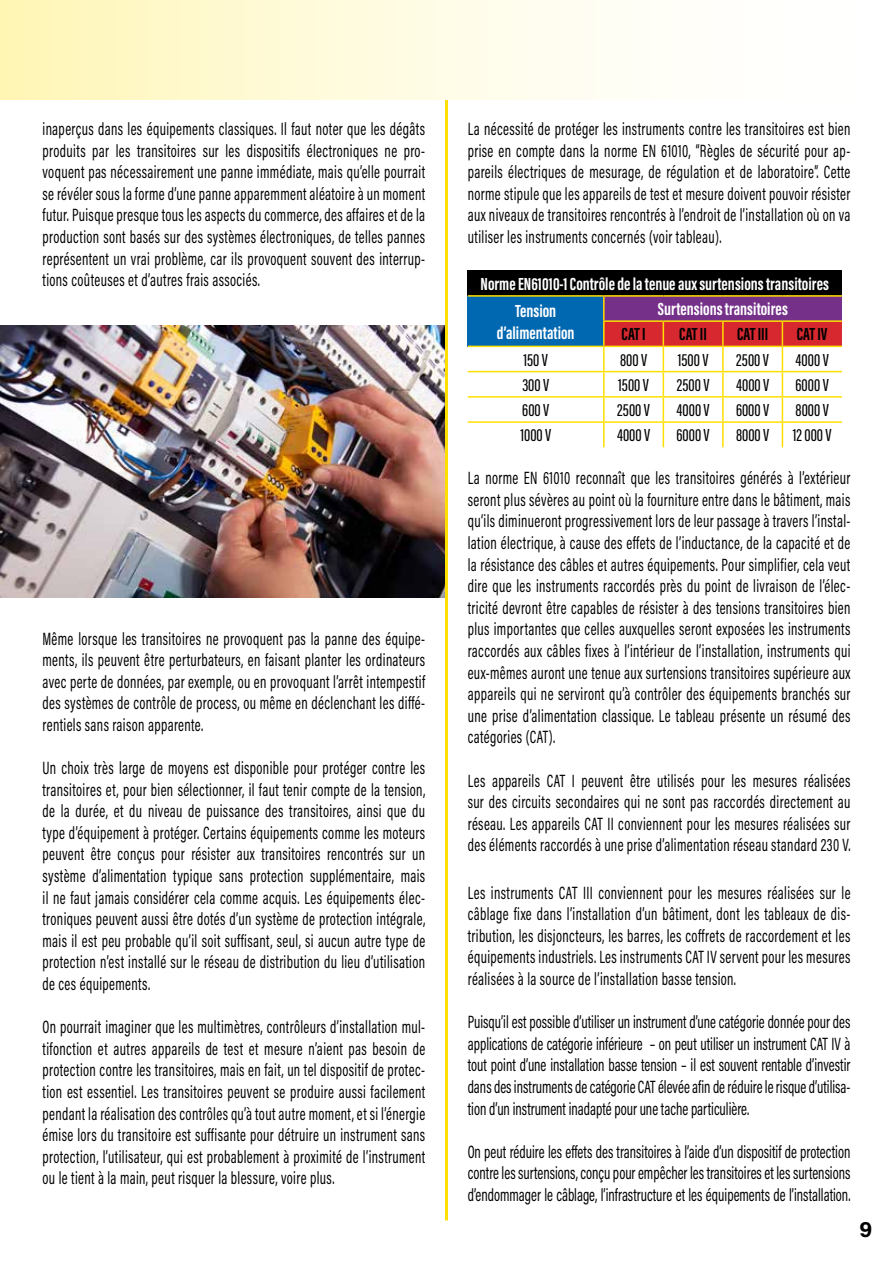
<style>
.page{position:relative;width:893px;height:1263px;background:#fff}
.page>*{position:absolute;margin:0;border:0;box-sizing:border-box;transform-origin:0 0}
.t1{font:700 22.5px "Acumin Pro";color:#000}
.t2{font:18px/21.6px "Acumin Pro Cond";letter-spacing:.025em;color:#000;text-align:justify;scale:.8 1}
.t3{font:700 18px/27px "Acumin Pro Extra Cond";color:#fff}
.t4{font:500 18px "Acumin Pro Extra Cond";color:#000}
.t5{font:700 18px "Acumin Pro Extra Cond";color:#000}
</style>
<div class="page">
<hr style="left:445px;top:99px;width:3px;height:1121px;background:#ffdf00">
<div style="left:0;top:0;width:893px;height:99px;background:linear-gradient(to right,#fff7bc,#fff)"></div>
<div style="left:468px;top:271px;width:374px;height:25px;background:#000"></div>
<div style="left:468px;top:296px;width:136px;height:50px;background:#0067b1"></div>
<div style="left:604px;top:296px;width:238px;height:25px;background:#753089"></div>
<hr style="left:468px;top:295px;width:136px;height:2px;background:#ffdf00">
<hr style="left:604px;top:295px;width:59px;height:2px;background:#ffdf00">
<hr style="left:603px;top:297px;width:2px;height:23px;background:#ffdf00">
<hr style="left:663px;top:295px;width:60px;height:2px;background:#ffdf00">
<hr style="left:723px;top:295px;width:59px;height:2px;background:#ffdf00">
<hr style="left:782px;top:295px;width:60px;height:2px;background:#ffdf00">
<hr style="left:603px;top:320px;width:60px;height:2px;background:#ffdf00">
<hr style="left:603px;top:322px;width:2px;height:24px;background:#ffdf00">
<hr style="left:663px;top:320px;width:60px;height:2px;background:#ffdf00">
<hr style="left:723px;top:320px;width:59px;height:2px;background:#ffdf00">
<hr style="left:782px;top:320px;width:60px;height:2px;background:#ffdf00">
<hr style="left:468px;top:346px;width:136px;height:1px;background:#ffdf00">
<hr style="left:603px;top:347px;width:2px;height:24px;background:#ffdf00">
<hr style="left:468px;top:371px;width:136px;height:1px;background:#ffdf00">
<hr style="left:603px;top:372px;width:2px;height:24px;background:#ffdf00">
<hr style="left:468px;top:396px;width:136px;height:2px;background:#ffdf00">
<hr style="left:603px;top:398px;width:2px;height:23px;background:#ffdf00">
<hr style="left:468px;top:421px;width:136px;height:2px;background:#ffdf00">
<hr style="left:603px;top:423px;width:2px;height:24px;background:#ffdf00">
<svg style="left:604px;top:321px;width:238px;height:126px"></svg>
<img style="left:0;top:326px;width:445px;height:272px">
<p class="t2" style="left:43px;top:118px;width:480px">inaperçus dans les équipements classiques. Il faut noter que les dégâts produits par les transitoires sur les dispositifs électroniques ne pro&shy;voquent pas nécessairement une panne immédiate, mais qu’elle pourrait se révéler sous la forme d’une panne apparemment aléatoire à un moment futur. Puisque presque tous les aspects du commerce, des affaires et de la production sont basés sur des systèmes électroniques, de telles pannes représentent un vrai problème, car ils provoquent souvent des interrup&shy;tions coûteuses et d’autres frais associés.</p>
<p class="t2" style="left:43px;top:627px;width:480px">Même lorsque les transitoires ne provoquent pas la panne des équipe&shy;ments, ils peuvent être perturbateurs, en faisant planter les ordinateurs avec perte de données, par exemple, ou en provoquant l’arrêt intempestif des systèmes de contrôle de process, ou même en déclenchant les diffé&shy;rentiels sans raison apparente.</p>
<p class="t2" style="left:43px;top:757px;width:480px">Un choix très large de moyens est disponible pour protéger contre les transitoires et, pour bien sélectionner, il faut tenir compte de la tension, de la durée, et du niveau de puissance des transitoires, ainsi que du type d’équipement à protéger. Certains équipements comme les moteurs peuvent être conçus pour résister aux transitoires rencontrés sur un système d’alimentation typique sans protection supplémentaire, mais il ne faut jamais considérer cela comme acquis. Les équipements élec&shy;troniques peuvent aussi être dotés d’un système de protection intégrale, mais il est peu probable qu’il soit suffisant, seul, si aucun autre type de protection n’est installé sur le réseau de distribution du lieu d’utilisation de ces équipements.</p>
<p class="t2" style="left:43px;top:1016px;width:480px">On pourrait imaginer que les multimètres, contrôleurs d’installation mul&shy;tifonction et autres appareils de test et mesure n’aient pas besoin de protection contre les transitoires, mais en fait, un tel dispositif de protec&shy;tion est essentiel. Les transitoires peuvent se produire aussi facilement pendant la réalisation des contrôles qu’à tout autre moment, et si l’énergie émise lors du transitoire est suffisante pour détruire un instrument sans protection, l’utilisateur, qui est probablement à proximité de l’instrument ou le tient à la main, peut risquer la blessure, voire plus.</p>
<p class="t2" style="left:468px;top:118px;width:480px">La nécessité de protéger les instruments contre les transitoires est bien prise en compte dans la norme EN 61010, “Règles de sécurité pour ap&shy;pareils électriques de mesurage, de régulation et de laboratoire”. Cette norme stipule que les appareils de test et mesure doivent pouvoir résister aux niveaux de transitoires rencontrés à l’endroit de l’installation où on va utiliser les instruments concernés (voir tableau).</p>
<p class="t3" style="left:515px;top:270px;width:315px;text-indent:-35px">Norme EN61010-1 Contrôle de la tenue aux surtensions transitoires<br>Tension</p>
<p class="t3" style="left:497px;top:319px;width:79px">d’alimentation</p>
<p class="t3" style="left:658px;top:295px;width:131px">Surtensions transitoires</p>
<p class="t5" style="left:621px;top:323px;width:26px">CAT I</p>
<p class="t5" style="left:679px;top:323px;width:29px">CAT II</p>
<p class="t5" style="left:737px;top:323px;width:33px">CAT III</p>
<p class="t5" style="left:797px;top:323px;width:32px">CAT IV</p>
<p class="t4" style="left:523px;top:349px;width:26px">150 V</p>
<p class="t4" style="left:620px;top:349px;width:29px">800 V</p>
<p class="t4" style="left:678px;top:349px;width:32px">1500 V</p>
<p class="t4" style="left:736px;top:349px;width:34px">2500 V</p>
<p class="t4" style="left:796px;top:349px;width:35px">4000 V</p>
<p class="t4" style="left:522px;top:374px;width:28px">300 V</p>
<p class="t4" style="left:618px;top:374px;width:32px">1500 V</p>
<p class="t4" style="left:677px;top:374px;width:34px">2500 V</p>
<p class="t4" style="left:736px;top:374px;width:35px">4000 V</p>
<p class="t4" style="left:796px;top:374px;width:35px">6000 V</p>
<p class="t4" style="left:522px;top:399px;width:28px">600 V</p>
<p class="t4" style="left:617px;top:399px;width:34px">2500 V</p>
<p class="t4" style="left:676px;top:399px;width:35px">4000 V</p>
<p class="t4" style="left:736px;top:399px;width:35px">6000 V</p>
<p class="t4" style="left:796px;top:399px;width:35px">8000 V</p>
<p class="t4" style="left:520px;top:424px;width:32px">1000 V</p>
<p class="t4" style="left:617px;top:424px;width:35px">4000 V</p>
<p class="t4" style="left:677px;top:424px;width:35px">6000 V</p>
<p class="t4" style="left:736px;top:424px;width:35px">8000 V</p>
<p class="t4" style="left:793px;top:424px;width:40px">12 000 V</p>
<p class="t2" style="left:468px;top:467px;width:480px">La norme EN 61010 reconnaît que les transitoires générés à l’extérieur seront plus sévères au point où la fourniture entre dans le bâtiment, mais qu‘ils diminueront progressivement lors de leur passage à travers l’instal&shy;lation électrique, à cause des effets de l’inductance, de la capacité et de la résistance des câbles et autres équipements. Pour simplifier, cela veut dire que les instruments raccordés près du point de livraison de l’élec&shy;tricité devront être capables de résister à des tensions transitoires bien plus importantes que celles auxquelles seront exposées les instruments raccordés aux câbles fixes à l’intérieur de l’installation, instruments qui eux-mêmes auront une tenue aux surtensions transitoires supérieure aux appareils qui ne serviront qu’à contrôler des équipements branchés sur une prise d’alimentation classique. Le tableau présente un résumé des catégories (CAT).</p>
<p class="t2" style="left:468px;top:769px;width:480px">Les appareils CAT I peuvent être utilisés pour les mesures réalisées sur des circuits secondaires qui ne sont pas raccordés directement au réseau. Les appareils CAT II conviennent pour les mesures réalisées sur des éléments raccordés à une prise d’alimentation réseau standard 230 V.</p>
<p class="t2" style="left:468px;top:881px;width:480px">Les instruments CAT III conviennent pour les mesures réalisées sur le câblage fixe dans l’installation d’un bâtiment, dont les tableaux de dis&shy;tribution, les disjoncteurs, les barres, les coffrets de raccordement et les équipements industriels. Les instruments CAT IV servent pour les mesures réalisées à la source de l’installation basse tension.</p>
<p class="t2" style="left:468px;top:1011px;width:480px">Puisqu’il est possible d’utiliser un instrument d’une catégorie donnée pour des applications de catégorie inférieure – on peut utiliser un instrument CAT IV à tout point d’une installation basse tension – il est souvent rentable d’investir dans des instruments de catégorie CAT élevée afin de réduire le risque d’utilisa&shy;tion d’un instrument inadapté pour une tache particulière.</p>
<p class="t2" style="left:468px;top:1140px;width:480px">On peut réduire les effets des transitoires à l’aide d’un dispositif de protection contre les surtensions, conçu pour empêcher les transitoires et les surtensions d’endommager le câblage, l’infrastructure et les équipements de l’installation.</p>
<p class="t1" style="left:859px;top:1213px;width:14px">9</p>
</div>
